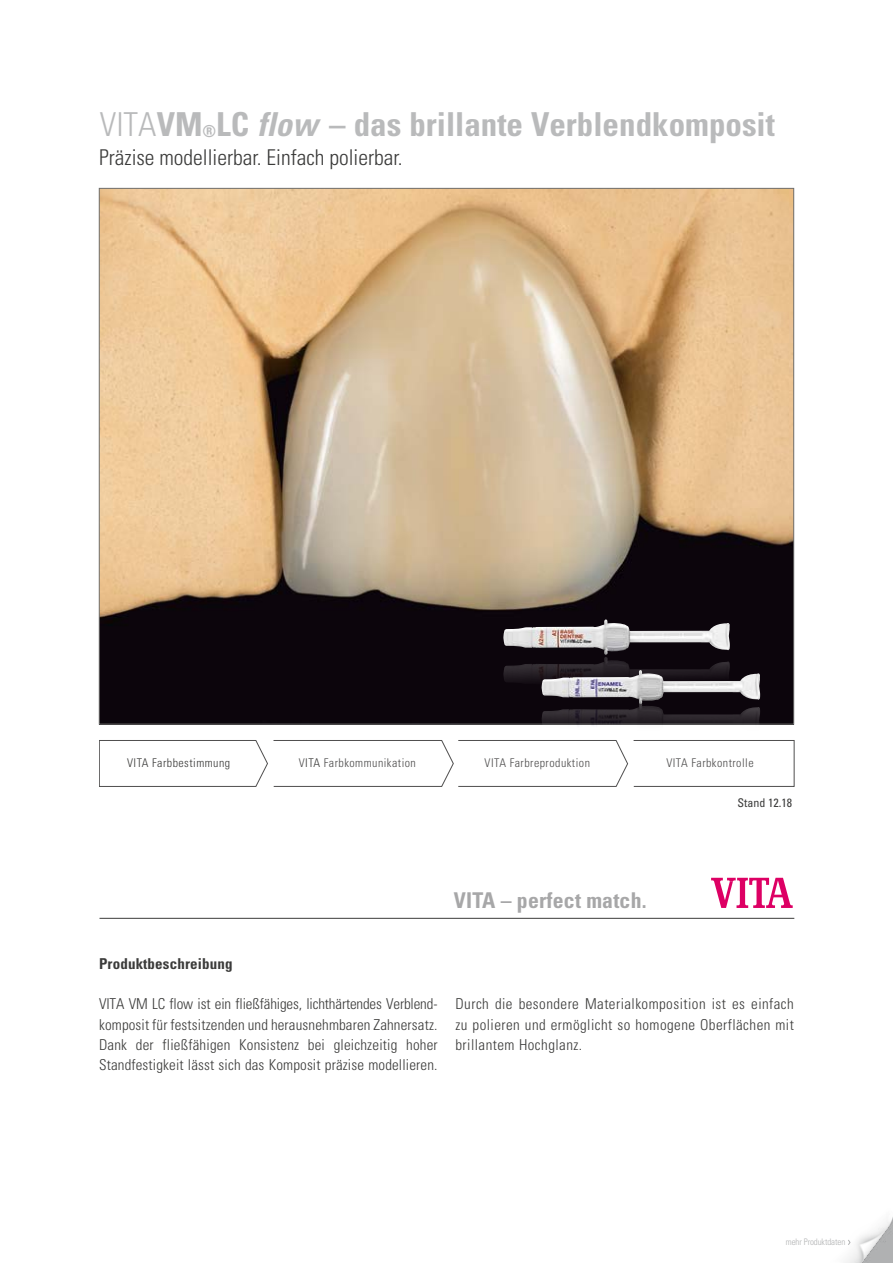
<style>
.page{position:relative;width:893px;height:1263px;background:#fff}
.page>*{position:absolute;margin:0;border:0;box-sizing:border-box;transform-origin:0 0}
.t1{font:700 condensed 33px "Univers LT Std";color:#b9babb}
.t2{font:300 condensed 21.75px "Univers LT Std";color:#3b3b3a}
.t3{font:700 condensed 21.75px "Univers LT Std";letter-spacing:.01em;color:#a7a7a8}
.t4{font:300 condensed 15px/20.2px "Univers";letter-spacing:.02em;color:#3b3b3a;text-align:justify}
.t5{font:700 condensed 15px "Univers";letter-spacing:.01em;color:#3b3b3a}
.t6{font:300 condensed 12px "Univers";letter-spacing:.04em;color:#4f4e4e}
.t7{font:300 condensed 12px "Univers";letter-spacing:.04em;color:#3b3b3a}
.t8{font:condensed 12px "Univers";color:#3b3b3a}
.t9{font:300 condensed 9px "Univers";letter-spacing:-.01em;color:#b1b2b3}
.s1{font-weight:300}
.s2{font-size:16.5px}
.s3{font-family:"Univers";font-style:italic}
.s4{color:#3b3b3a}
</style>
<div class="page">
<img style="left:101px;top:190px;width:691px;height:532px">
<img style="left:503px;top:657px;width:227px;height:35px">
<img style="left:541px;top:670px;width:219px;height:32px">
<img style="left:541px;top:702px;width:219px;height:23px">
<img style="left:503px;top:619px;width:227px;height:36px">
<img style="left:845px;top:1217px;width:48px;height:46px">
<svg style="left:848px;top:1239px;width:2px;height:6px"></svg>
<hr style="left:99px;top:918px;width:695px;height:1px;background:#3b3b3a">
<svg style="left:711px;top:878px;width:82px;height:30px"></svg>
<svg style="left:99px;top:740px;width:695px;height:47px"></svg>
<h1 class="t1" style="left:100px;top:104px;width:677px"><span class="s1">VITA</span>VM<span class="s2">®</span>LC <span class="s3">flow</span> – das brillante Verblendkomposit</h1>
<h2 class="t2" style="left:99px;top:145px;width:305px">Präzise modellierbar. Einfach polierbar.</h2>
<p class="t7" style="left:127px;top:756px;width:105px">VITA Farbbestimmung</p>
<p class="t6" style="left:299px;top:756px;width:119px">V<span class="s4">ITA</span> Farbkommunikation</p>
<p class="t6" style="left:485px;top:756px;width:107px">VITA Farbreproduktion</p>
<p class="t6" style="left:666px;top:756px;width:89px">VITA Farbkontrolle</p>
<h2 class="t3" style="left:454px;top:887px;width:194px">VITA – perfect match.</h2>
<p class="t8" style="left:738px;top:795px;width:56px">Stand 12.18</p>
<p class="t5" style="left:99px;top:954px;width:135px">Produktbeschreibung</p>
<p class="t4" style="left:99px;top:994px;width:340px">VITA VM LC flow ist ein fließfähiges, lichthärtendes Verblend&shy;komposit für festsitzenden und herausnehmbaren Zahnersatz.<br>Dank der fließfähigen Konsistenz bei gleichzeitig hoher Standfestigkeit lässt sich das Komposit präzise modellieren.</p>
<p class="t4" style="left:455px;top:994px;width:340px">Durch die besondere Materialkomposition ist es einfach zu polieren und ermöglicht so homogene Oberflächen mit brillantem Hochglanz.</p>
<p class="t9" style="left:786px;top:1236px;width:61px">mehr Produktdaten</p>
</div>
